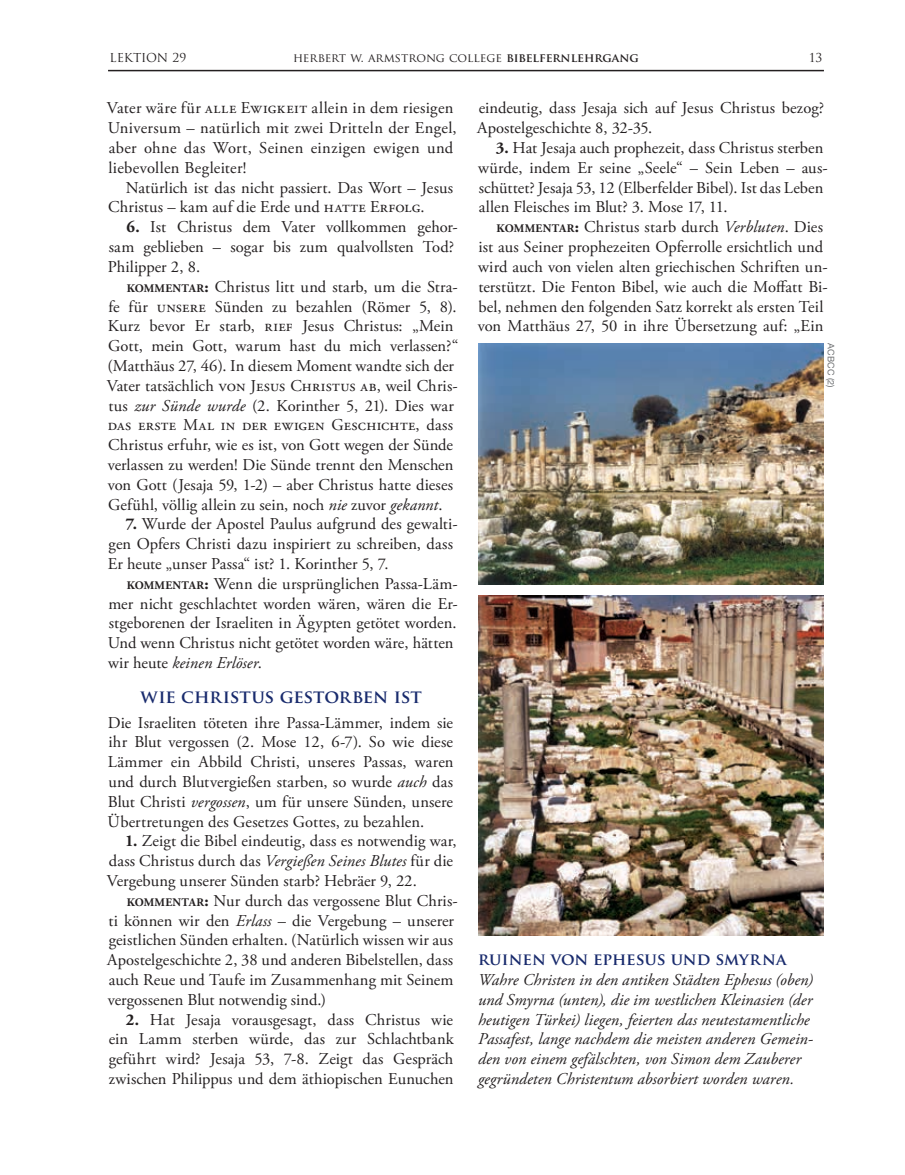
<style>
.page{position:relative;width:905px;height:1175px;background:#fff}
.page>*{position:absolute;margin:0;border:0;box-sizing:border-box;transform-origin:0 0}
.t1{font:700 18px "Trajan Pro";letter-spacing:-.01em;color:#192b6d}
.t2{font:16.5px/19.8px "Adobe Garamond Pro";letter-spacing:.005em;color:#231f20}
.t3{font:16.5px/19.8px "Adobe Garamond Pro";letter-spacing:-.015em;color:#231f20}
.t4{font:italic 16.5px/19.8px "Adobe Garamond Pro";letter-spacing:.005em;color:#231f20}
.t5{font:16.5px/19.8px "Adobe Garamond Pro";letter-spacing:.025em;color:#231f20}
.t6{font:700 16.5px "Trajan Pro";letter-spacing:-.005em;color:#192b6d}
.t7{font:12px "Trajan Pro";color:#231f20}
.t8{font:9px "Helvetica Neue";color:#6d6f71}
.s1{font-weight:700}
.s2{font-weight:700;font-size:11.55px}
.s3{font-style:italic}
</style>
<div class="page">
<img style="left:478px;top:343px;width:346px;height:241px">
<img style="left:478px;top:595px;width:346px;height:340px">
<hr style="left:108px;top:70px;width:716px;height:1px;background:#231f20">
<p class="t7" style="left:110px;top:50px;width:78px">LEKTION 29</p>
<p class="t7" style="left:293px;top:50px;width:347px">herbert w. armstrong college <span class="s1">BIBELFERNLEHRGANG</span></p>
<p class="t7" style="left:808px;top:50px;width:15px">13</p>
<p class="t3" style="left:477px;top:99px;width:348px">eindeutig, dass Jesaja sich auf Jesus Christus bezog?<br>Apostelgeschichte 8, 32-35.</p>
<p class="t2" style="left:478px;top:138px;width:351px;text-indent:18px"><span class="s1">3.</span> Hat Jesaja auch prophezeit, dass Christus sterben würde, indem Er seine „Seele“ – Sein Leben – aus&shy;schüttet? Jesaja 53, 12 (Elberfelder Bibel). Ist das Leben allen Fleisches im Blut? 3. Mose 17, 11.</p>
<p class="t2" style="left:478px;top:218px;width:351px;text-indent:19px"><span class="s2">KOMMENTAR</span><span class="s1">:</span> Christus starb durch <span class="s3">Verbluten</span>. Dies ist aus Seiner prophezeiten Opferrolle ersichtlich und wird auch von vielen alten griechischen Schriften un&shy;terstützt. Die Fenton Bibel, wie auch die Moffatt Bi&shy;bel, nehmen den folgenden Satz korrekt als ersten Teil von Matthäus 27, 50 in ihre Übersetzung auf: „Ein</p>
<p class="t5" style="left:107px;top:99px;width:351px">Vater wäre für alle Ewigkeit allein in dem riesigen Universum – natürlich mit zwei Dritteln der Engel, aber ohne das Wort, Seinen einzigen ewigen und liebevollen Begleiter!</p>
<p class="t2" style="left:108px;top:178px;width:346px;text-indent:18px">Natürlich ist das nicht passiert. Das Wort – Jesus<br>Christus – kam auf die Erde und hatte Erfolg.</p>
<p class="t3" style="left:108px;top:218px;width:351px;text-indent:19px"><span class="s1">6.</span> Ist Christus dem Vater vollkommen gehor&shy;sam geblieben – sogar bis zum qualvollsten Tod?<br>Philipper 2, 8.</p>
<p class="t2" style="left:107px;top:277px;width:353px;text-indent:20px"><span class="s2">KOMMENTAR</span><span class="s1">:</span> Christus litt und starb, um die Stra&shy;fe für unsere Sünden zu bezahlen (Römer 5, 8).<br>Kurz bevor Er starb, rief Jesus Christus: „Mein Gott, mein Gott, warum hast du mich verlassen?“ (Matthäus 27, 46). In diesem Moment wandte sich der Vater tatsächlich von Jesus Christus ab, weil Chris&shy;tus <span class="s3">zur Sünde wurde</span> (2. Korinther 5, 21). Dies war das erste Mal in der ewigen Geschichte, dass Christus erfuhr, wie es ist, von Gott wegen der Sünde verlassen zu werden! Die Sünde trennt den Menschen von Gott (Jesaja 59, 1-2) – aber Christus hatte dieses Gefühl, völlig allein zu sein, noch <span class="s3">nie</span> zuvor <span class="s3">gekannt</span>.</p>
<p class="t3" style="left:108px;top:515px;width:351px;text-indent:18px"><span class="s1">7.</span> Wurde der Apostel Paulus aufgrund des gewalti&shy;gen Opfers Christi dazu inspiriert zu schreiben, dass<br>Er heute „unser Passa“ ist? 1. Korinther 5, 7.</p>
<p class="t2" style="left:108px;top:574px;width:351px;text-indent:19px"><span class="s2">KOMMENTAR</span><span class="s1">:</span> Wenn die ursprünglichen Passa-Läm&shy;mer nicht geschlachtet worden wären, wären die Er&shy;stgeborenen der Israeliten in Ägypten getötet worden.<br>Und wenn Christus nicht getötet worden wäre, hätten wir heute <span class="s3">keinen Erlöser</span>.</p>
<p class="t1" style="left:141px;top:685px;width:283px">WIE CHRISTUS GESTORBEN IST</p>
<p class="t2" style="left:108px;top:713px;width:347px;text-align:justify">Die Israeliten töteten ihre Passa-Lämmer, indem sie ihr Blut vergossen (2. Mose 12, 6-7). So wie diese Lämmer ein Abbild Christi, unseres Passas, waren und durch Blutvergießen starben, so wurde <span class="s3">auch</span> das Blut Christi <span class="s3">vergossen</span>, um für unsere Sünden, unsere Übertretungen des Gesetzes Gottes, zu bezahlen.</p>
<p class="t2" style="left:107px;top:831px;width:351px;text-indent:18px"><span class="s1">1.</span> Zeigt die Bibel eindeutig, dass es notwendig war, dass Christus durch das <span class="s3">Vergießen Seines Blutes</span> für die<br>Vergebung unserer Sünden starb? Hebräer 9, 22.</p>
<p class="t2" style="left:107px;top:891px;width:352px;text-indent:19px"><span class="s2">KOMMENTAR</span><span class="s1">:</span> Nur durch das vergossene Blut Chris&shy;ti können wir den <span class="s3">Erlass</span> – die Vergebung – unserer geistlichen Sünden erhalten. (Natürlich wissen wir aus Apostelgeschichte 2, 38 und anderen Bibelstellen, dass auch Reue und Taufe im Zusammenhang mit Seinem vergossenen Blut notwendig sind.)</p>
<p class="t2" style="left:109px;top:1010px;width:347px;text-align:justify;text-indent:17px"><span class="s1">2.</span> Hat Jesaja vorausgesagt, dass Christus wie ein Lamm sterben würde, das zur Schlachtbank geführt wird? Jesaja 53, 7-8. Zeigt das Gespräch zwischen Philippus und dem äthiopischen Eunuchen</p>
<p class="t8" style="left:836px;top:343px;width:46px;rotate:90deg">ACBCC (2)</p>
<p class="t6" style="left:478px;top:949px;width:310px">RUINEN VON EPHESUS UND SMYRNA</p>
<p class="t4" style="left:478px;top:970px;width:337px">Wahre Christen in den antiken Städten Ephesus (oben) und Smyrna (unten), die im westlichen Kleinasien (der heutigen Türkei) liegen, feierten das neutestamentliche Passafest, lange nachdem die meisten anderen Gemein&shy;den von einem gefälschten, von Simon dem Zauberer gegründeten Christentum absorbiert worden waren.</p>
</div>
